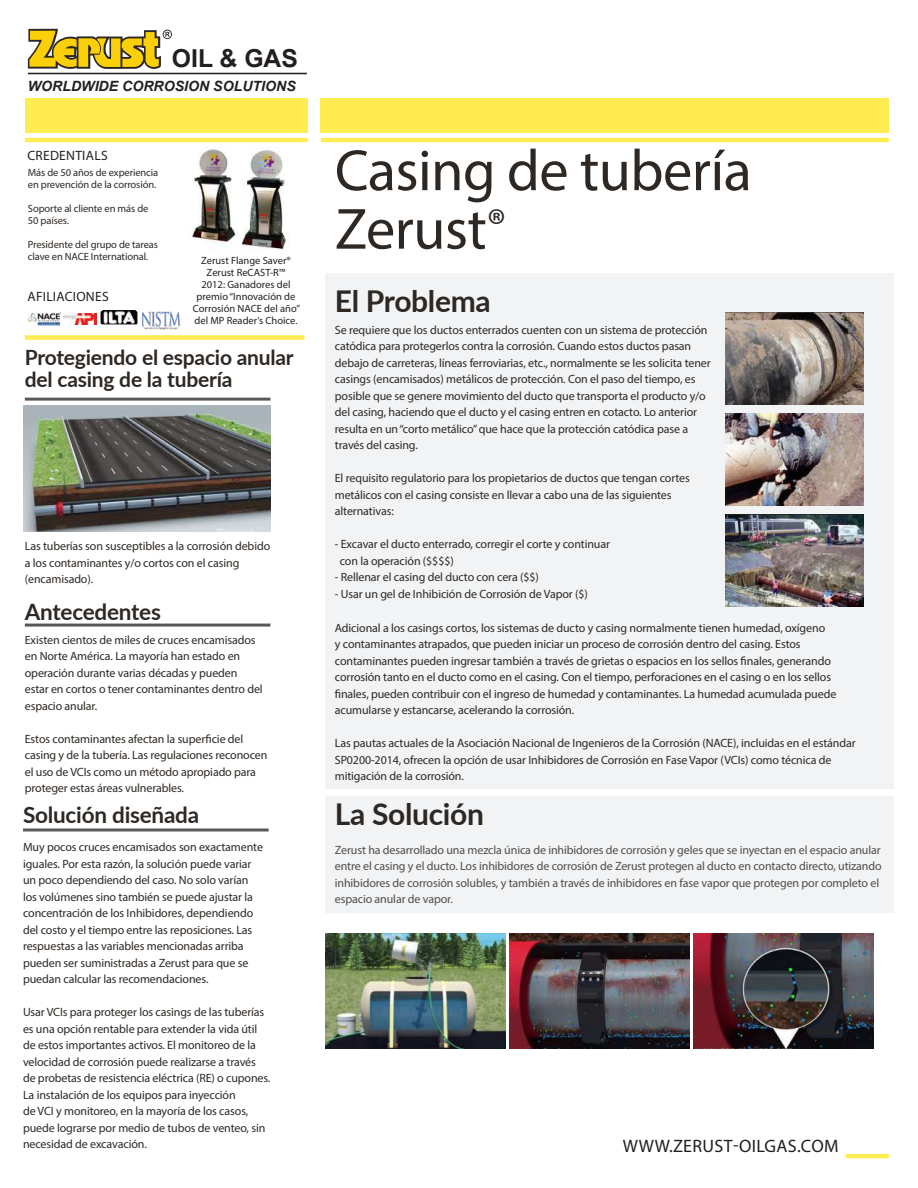
<style>
.page{position:relative;width:918px;height:1188px;background:#fff}
.page>*{position:absolute;margin:0;border:0;box-sizing:border-box;transform-origin:0 0}
.t1{font:58.5px/58.5px "Myriad Pro";letter-spacing:-.01em;color:#2d2824}
.t2{font:45px "Myriad Pro";color:#2d2824}
.t3{font:700 30px "Lato";letter-spacing:-.01em;color:#2d2824}
.t4{font:700 24.75px "Arial";color:#231f20}
.t5{font:700 22.5px "Lato";letter-spacing:-.01em;color:#2d2824}
.t6{font:700 21px/22.5px "Lato";letter-spacing:-.01em;color:#2d2824}
.t7{font:18px "Myriad Pro";letter-spacing:.02em;color:#231f20}
.t8{font:italic 700 14.1px "Arial";color:#231f20}
.t9{font:13.5px "Myriad Pro";letter-spacing:.02em;color:#231f20}
.t10{font:12px/16.5px "Myriad Pro";letter-spacing:-.01em;color:#2d2824}
.t11{font:12px/16.5px "Myriad Pro";letter-spacing:-.01em;color:#524c48}
.t12{font:10.5px/12px "Myriad Pro";letter-spacing:-.01em;color:#2d2824}
.t13{font:10.5px/12px "Myriad Pro";color:#231f20;text-align:center}
</style>
<div class="page">
<div style="left:325px;top:796px;width:568px;height:117px;background:#f2f3f4"></div>
<div style="left:25px;top:98px;width:283px;height:34px;background:#ffeb52"></div>
<div style="left:321px;top:98px;width:568px;height:34px;background:#ffeb52"></div>
<div style="left:25px;top:335px;width:280px;height:5px;background:#ffeb52"></div>
<hr style="left:25px;top:138px;width:283px;height:4px;background:#ffeb52">
<hr style="left:321px;top:138px;width:568px;height:4px;background:#ffeb52">
<div style="left:325px;top:273px;width:568px;height:515px;background:#f2f3f4"></div>
<hr style="left:846px;top:1154px;width:43px;height:4px;background:#ffeb52">
<img style="left:29px;top:313px;width:31px;height:13px">
<img style="left:63px;top:314px;width:34px;height:11px">
<div style="left:99px;top:309px;width:39px;height:21px;background:linear-gradient(to right,#fff,#fff);border-radius:7px"></div>
<img style="left:101px;top:310px;width:36px;height:14px">
<img style="left:191px;top:146px;width:98px;height:104px">
<img style="left:23px;top:406px;width:247px;height:125px">
<img style="left:141px;top:311px;width:39px;height:19px">
<hr style="left:25px;top:398px;width:245px;height:3px;background:#231f20">
<hr style="left:25px;top:624px;width:245px;height:3px;background:#231f20">
<hr style="left:23px;top:828px;width:246px;height:3px;background:#231f20">
<img style="left:325px;top:934px;width:180px;height:114px">
<img style="left:509px;top:934px;width:180px;height:114px">
<img style="left:693px;top:934px;width:180px;height:114px">
<img style="left:725px;top:313px;width:139px;height:91px">
<img style="left:725px;top:414px;width:139px;height:91px">
<img style="left:725px;top:515px;width:139px;height:91px">
<hr style="left:28px;top:73px;width:279px;height:1px;background:#231f20">
<svg style="left:28px;top:29px;width:144px;height:40px"></svg>
<h3 class="t4" style="left:172px;top:41px;width:128px">OIL &amp; GAS</h3>
<p class="t8" style="left:28px;top:77px;width:269px">WORLDWIDE CORROSION SOLUTIONS</p>
<p class="t9" style="left:27px;top:147px;width:82px">CREDENTIALS</p>
<p class="t12" style="left:28px;top:167px;width:132px">Más de 50 años de experiencia en prevención de la corrosión.</p>
<p class="t12" style="left:28px;top:203px;width:122px">Soporte al cliente en más de<br>50 países.</p>
<p class="t12" style="left:28px;top:239px;width:132px">Presidente del grupo de tareas clave en NACE International.</p>
<p class="t9" style="left:27px;top:288px;width:83px">AFILIACIONES</p>
<p class="t13" style="left:193px;top:255px;width:109px">Zerust Flange Saver®<br>Zerust ReCAST-R™<br>2012: Ganadores del premio “Innovación de<br>Corrosión NACE del año” del MP Reader’s Choice.</p>
<h3 class="t6" style="left:25px;top:345px;width:270px">Protegiendo el espacio anular del casing de la tubería</h3>
<p class="t10" style="left:25px;top:538px;width:247px">Las tuberías son susceptibles a la corrosión debido a los contaminantes y/o cortos con el casing (encamisado).</p>
<h3 class="t5" style="left:25px;top:596px;width:138px">Antecedentes</h3>
<p class="t10" style="left:25px;top:631px;width:239px">Existen cientos de miles de cruces encamisados en Norte América. La mayoría han estado en operación durante varias décadas y pueden estar en cortos o tener contaminantes dentro del espacio anular.</p>
<p class="t10" style="left:25px;top:730px;width:244px">Estos contaminantes afectan la superficie del casing y de la tubería. Las regulaciones reconocen el uso de VCIs como un método apropiado para proteger estas áreas vulnerables.</p>
<h3 class="t5" style="left:23px;top:798px;width:178px">Solución diseñada</h3>
<p class="t10" style="left:23px;top:839px;width:241px">Muy pocos cruces encamisados son exactamente iguales. Por esta razón, la solución puede variar un poco dependiendo del caso. No solo varían los volúmenes sino también se puede ajustar la concentración de los Inhibidores, dependiendo del costo y el tiempo entre las reposiciones. Las respuestas a las variables mencionadas arriba pueden ser suministradas a Zerust para que se puedan calcular las recomendaciones.</p>
<p class="t10" style="left:23px;top:1004px;width:249px">Usar VCIs para proteger los casings de las tuberías es una opción rentable para extender la vida útil de estos importantes activos. El monitoreo de la velocidad de corrosión puede realizarse a través de probetas de resistencia eléctrica (RE) o cupones.<br>La instalación de los equipos para inyección<br>de VCI y monitoreo, en la mayoría de los casos, puede lograrse por medio de tubos de venteo, sin necesidad de excavación.</p>
<h1 class="t1" style="left:335px;top:140px;width:418px">Casing de tubería<br>Zerust</h1>
<h2 class="t2" style="left:487px;top:197px;width:20px">®</h2>
<h3 class="t3" style="left:335px;top:279px;width:158px">El Problema</h3>
<p class="t10" style="left:335px;top:321px;width:377px">Se requiere que los ductos enterrados cuenten con un sistema de protección catódica para protegerlos contra la corrosión. Cuando estos ductos pasan debajo de carreteras, líneas ferroviarias, etc., normalmente se les solicita tener casings (encamisados) metálicos de protección. Con el paso del tiempo, es posible que se genere movimiento del ducto que transporta el producto y/o del casing, haciendo que el ducto y el casing entren en cotacto. Lo anterior resulta en un “corto metálico” que hace que la protección catódica pase a través del casing.</p>
<p class="t10" style="left:335px;top:470px;width:356px">El requisito regulatorio para los propietarios de ductos que tengan cortes metálicos con el casing consiste en llevar a cabo una de las siguientes alternativas:</p>
<p class="t10" style="left:340px;top:536px;width:272px;text-indent:-5px">- Excavar el ducto enterrado, corregir el corte y continuar con la operación ($$$$)</p>
<p class="t10" style="left:335px;top:569px;width:206px">- Rellenar el casing del ducto con cera ($$)</p>
<p class="t10" style="left:335px;top:585px;width:254px">- Usar un gel de Inhibición de Corrosión de Vapor ($)</p>
<p class="t10" style="left:335px;top:619px;width:503px">Adicional a los casings cortos, los sistemas de ducto y casing normalmente tienen humedad, oxígeno<br>y contaminantes atrapados, que pueden iniciar un proceso de corrosión dentro del casing. Estos contaminantes pueden ingresar también a través de grietas o espacios en los sellos finales, generando corrosión tanto en el ducto como en el casing. Con el tiempo, perforaciones en el casing o en los sellos finales, pueden contribuir con el ingreso de humedad y contaminantes. La humedad acumulada puede acumularse y estancarse, acelerando la corrosión.</p>
<p class="t10" style="left:335px;top:735px;width:522px">Las pautas actuales de la Asociación Nacional de Ingenieros de la Corrosión (NACE), incluidas en el estándar<br>SP0200-2014, ofrecen la opción de usar Inhibidores de Corrosión en Fase Vapor (VCIs) como técnica de mitigación de la corrosión.</p>
<h3 class="t3" style="left:335px;top:792px;width:151px">La Solución</h3>
<p class="t11" style="left:335px;top:841px;width:548px">Zerust ha desarrollado una mezcla única de inhibidores de corrosión y geles que se inyectan en el espacio anular entre el casing y el ducto. Los inhibidores de corrosión de Zerust protegen al ducto en contacto directo, utizando inhibidores de corrosión solubles, y también a través de inhibidores en fase vapor que protegen por completo el espacio anular de vapor.</p>
<h3 class="t7" style="left:623px;top:1135px;width:217px">WWW.ZERUST-OILGAS.COM</h3>
</div>
